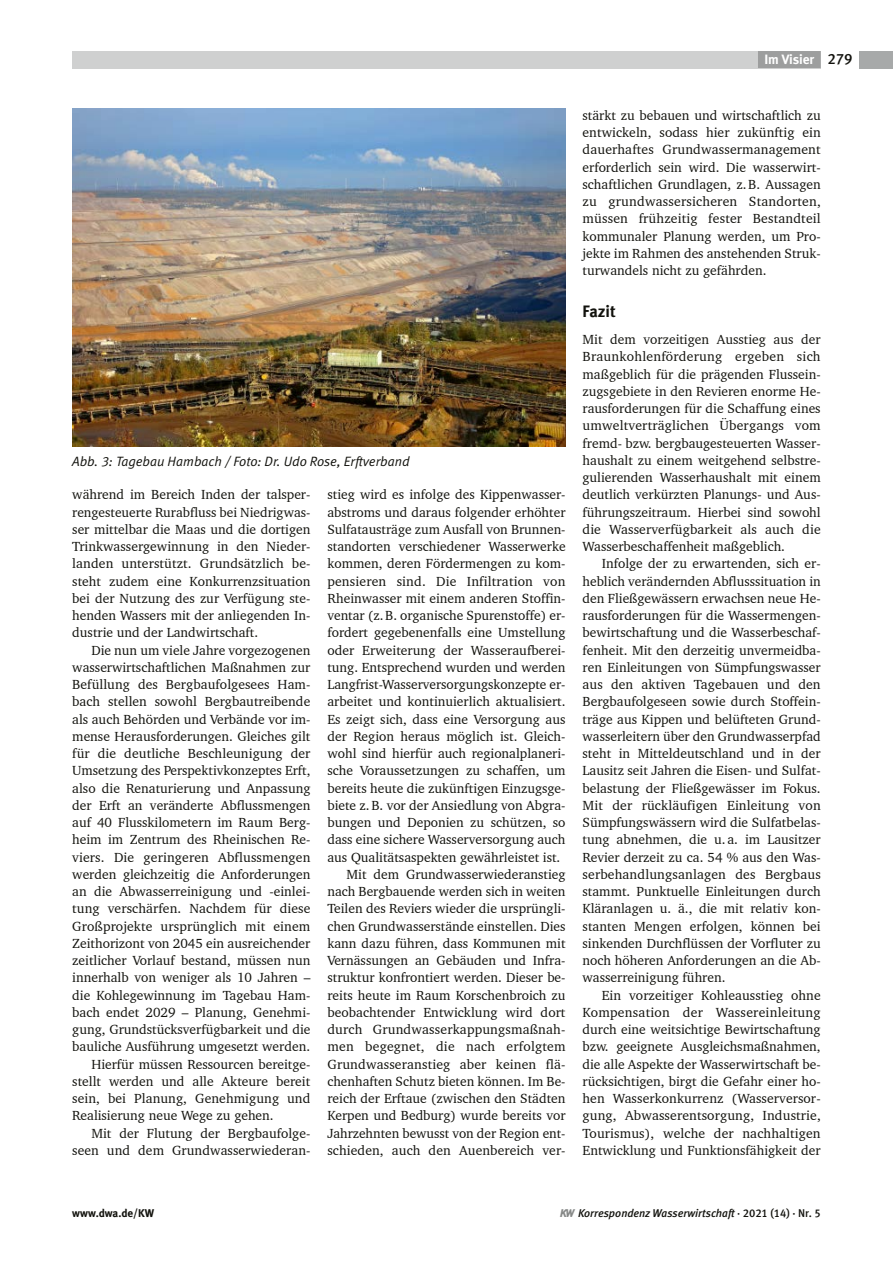
<style>
.page{position:relative;width:893px;height:1263px;background:#fff}
.page>*{position:absolute;margin:0;border:0;box-sizing:border-box;transform-origin:0 0}
.Z1{font:16.5px "Meta Bold LF";letter-spacing:-.005em;color:#12120d}
.G1-56mm{font:13.5px/17.2px "Charter BT";color:#12120d;text-align:justify}
.G1-56mm-OE{font:13.5px/17.2px "Charter BT";color:#12120d;text-align:justify}
.BU{font:italic 13.5px "Meta Normal LF";color:#12120d}
.t1{font:13.5px "Meta Bold LF";letter-spacing:-.005em;color:#fff}
.t2{font:italic 11.25px "Meta Medium LF";color:#12120d}
.t3{font:700 11.25px "Meta";color:#12120d}
.s1{font-family:"Meta Medium LF";font-size:15px;color:#12120d}
.s2{font-family:"KAKW";font-style:normal;font-size:11.7px;color:#878988}
.s3{font-style:normal}
</style>
<div class="page">
<div style="left:859px;top:51px;width:34px;height:17px;background:#a7a9a9"></div>
<div style="left:72px;top:51px;width:749px;height:17px;background:#cfd0d0"></div>
<div style="left:758px;top:51px;width:63px;height:17px;background:#9d9e9e"></div>
<img style="left:72px;top:108px;width:494px;height:338px">
<p class="t1" style="left:764px;top:51px;width:90px">Im Visier <span class="s1">279</span></p>
<p class="BU" style="left:72px;top:453px;width:339px">Abb. 3: Tagebau Hambach / Foto: Dr. Udo Rose, Erftverband</p>
<p class="G1-56mm" style="left:72px;top:486px;width:240px">während im Bereich Inden der talsper&shy;rengesteuerte Rurabfluss bei Niedrigwas&shy;ser mittelbar die Maas und die dortigen Trinkwassergewinnung in den Nieder&shy;landen unterstützt. Grundsätzlich be&shy;steht zudem eine Konkurrenzsituation bei der Nutzung des zur Verfügung ste&shy;henden Wassers mit der anliegenden In&shy;dustrie und der Landwirtschaft.</p>
<p class="G1-56mm" style="left:72px;top:641px;width:240px;text-indent:19px">Die nun um viele Jahre vorgezogenen wasserwirtschaftlichen Maßnahmen zur Befüllung des Bergbaufolgesees Ham&shy;bach stellen sowohl Bergbautreibende als auch Behörden und Verbände vor im&shy;mense Herausforderungen. Gleiches gilt für die deutliche Beschleunigung der Umsetzung des Perspektivkonzeptes Erft, also die Renaturierung und Anpassung der Erft an veränderte Abflussmengen auf 40 Flusskilometern im Raum Berg&shy;heim im Zentrum des Rheinischen Re&shy;viers. Die geringeren Abflussmengen werden gleichzeitig die Anforderungen an die Abwasserreinigung und -einlei&shy;tung verschärfen. Nachdem für diese Großprojekte ursprünglich mit einem Zeithorizont von 2045 ein ausreichender zeitlicher Vorlauf bestand, müssen nun innerhalb von weniger als 10 Jahren – die Kohlegewinnung im Tagebau Ham&shy;bach endet 2029 – Planung, Genehmi&shy;gung, Grundstücksverfügbarkeit und die bauliche Ausführung umgesetzt werden.</p>
<p class="G1-56mm" style="left:72px;top:1055px;width:240px;text-indent:19px">Hierfür müssen Ressourcen bereitge&shy;stellt werden und alle Akteure bereit sein, bei Planung, Genehmigung und Realisierung neue Wege zu gehen.</p>
<p class="G1-56mm" style="left:72px;top:1124px;width:240px;text-align:right">Mit der Flutung der Bergbaufolge&shy;seen und dem Grundwasserwiederan-</p>
<p class="G1-56mm" style="left:327px;top:486px;width:240px">stieg wird es infolge des Kippenwasser&shy;abstroms und daraus folgender erhöhter Sulfatausträge zum Ausfall von Brunnen&shy;standorten verschiedener Wasserwerke kommen, deren Fördermengen zu kom&shy;pensieren sind. Die Infiltration von Rheinwasser mit einem anderen Stoffin&shy;ventar (z.B. organische Spurenstoffe) er&shy;fordert gegebenenfalls eine Umstellung oder Erweiterung der Wasseraufberei&shy;tung. Entsprechend wurden und werden Langfrist-Wasserversorgungskonzepte er&shy;arbeitet und kontinuierlich aktualisiert.<br>Es zeigt sich, dass eine Versorgung aus der Region heraus möglich ist. Gleich&shy;wohl sind hierfür auch regionalplaneri&shy;sche Voraussetzungen zu schaffen, um bereits heute die zukünftigen Einzugsge&shy;biete z.B. vor der Ansiedlung von Abgra&shy;bungen und Deponien zu schützen, so dass eine sichere Wasserversorgung auch aus Qualitätsaspekten gewährleistet ist.</p>
<p class="G1-56mm" style="left:327px;top:865px;width:240px;text-indent:19px">Mit dem Grundwasserwiederanstieg nach Bergbauende werden sich in weiten Teilen des Reviers wieder die ursprüngli&shy;chen Grundwasserstände einstellen. Dies kann dazu führen, dass Kommunen mit Vernässungen an Gebäuden und Infra&shy;struktur konfrontiert werden. Dieser be&shy;reits heute im Raum Korschenbroich zu beobachtender Entwicklung wird dort durch Grundwasserkappungsmaßnah&shy;men begegnet, die nach erfolgtem Grundwasseranstieg aber keinen flä&shy;chenhaften Schutz bieten können. Im Be&shy;reich der Erftaue (zwischen den Städten Kerpen und Bedburg) wurde bereits vor Jahrzehnten bewusst von der Region ent&shy;schieden, auch den Auenbereich ver-</p>
<p class="G1-56mm" style="left:583px;top:106px;width:240px">stärkt zu bebauen und wirtschaftlich zu entwickeln, sodass hier zukünftig ein dauerhaftes Grundwassermanagement erforderlich sein wird. Die wasserwirt&shy;schaftlichen Grundlagen, z.B. Aussagen zu grundwassersicheren Standorten, müssen frühzeitig fester Bestandteil kommunaler Planung werden, um Pro&shy;jekte im Rahmen des anstehenden Struk&shy;turwandels nicht zu gefährden.</p>
<p class="Z1" style="left:583px;top:301px;width:35px">Fazit</p>
<p class="G1-56mm-OE" style="left:583px;top:331px;width:240px">Mit dem vorzeitigen Ausstieg aus der Braunkohlenförderung ergeben sich maßgeblich für die prägenden Flussein&shy;zugsgebiete in den Revieren enorme He&shy;rausforderungen für die Schaffung eines umweltverträglichen Übergangs vom fremd- bzw. bergbaugesteuerten Wasser&shy;haushalt zu einem weitgehend selbstre&shy;gulierenden Wasserhaushalt mit einem deutlich verkürzten Planungs- und Aus&shy;führungszeitraum. Hierbei sind sowohl die Wasserverfügbarkeit als auch die Wasserbeschaffenheit maßgeblich.</p>
<p class="G1-56mm" style="left:583px;top:555px;width:240px;text-indent:19px">Infolge der zu erwartenden, sich er&shy;heblich verändernden Abflusssituation in den Fließgewässern erwachsen neue He&shy;rausforderungen für die Wassermengen&shy;bewirtschaftung und die Wasserbeschaf&shy;fenheit. Mit den derzeitig unvermeidba&shy;ren Einleitungen von Sümpfungswasser aus den aktiven Tagebauen und den Bergbaufolgeseen sowie durch Stoffein&shy;träge aus Kippen und belüfteten Grund&shy;wasserleitern über den Grundwasserpfad steht in Mitteldeutschland und in der Lausitz seit Jahren die Eisen- und Sulfat&shy;belastung der Fließgewässer im Fokus.<br>Mit der rückläufigen Einleitung von Sümpfungswässern wird die Sulfatbelas&shy;tung abnehmen, die u.a. im Lausitzer Revier derzeit zu ca. 54 % aus den Was&shy;serbehandlungsanlagen des Bergbaus stammt. Punktuelle Einleitungen durch Kläranlagen u. ä., die mit relativ kon&shy;stanten Mengen erfolgen, können bei sinkenden Durchflüssen der Vorfluter zu noch höheren Anforderungen an die Ab&shy;wasserreinigung führen.</p>
<p class="G1-56mm" style="left:583px;top:986px;width:240px;text-indent:19px">Ein vorzeitiger Kohleausstieg ohne Kompensation der Wassereinleitung durch eine weitsichtige Bewirtschaftung bzw. geeignete Ausgleichsmaßnahmen, die alle Aspekte der Wasserwirtschaft be&shy;rücksichtigen, birgt die Gefahr einer ho&shy;hen Wasserkonkurrenz (Wasserversor&shy;gung, Abwasserentsorgung, Industrie, Tourismus), welche der nachhaltigen Entwicklung und Funktionsfähigkeit der</p>
<p class="t3" style="left:72px;top:1206px;width:83px">www.dwa.de/KW</p>
<p class="t2" style="left:560px;top:1206px;width:262px"><span class="s2">w</span> Korrespondenz Wasserwirtschaft <span class="s3">· 2021 (14) · Nr. 5</span></p>
</div>
